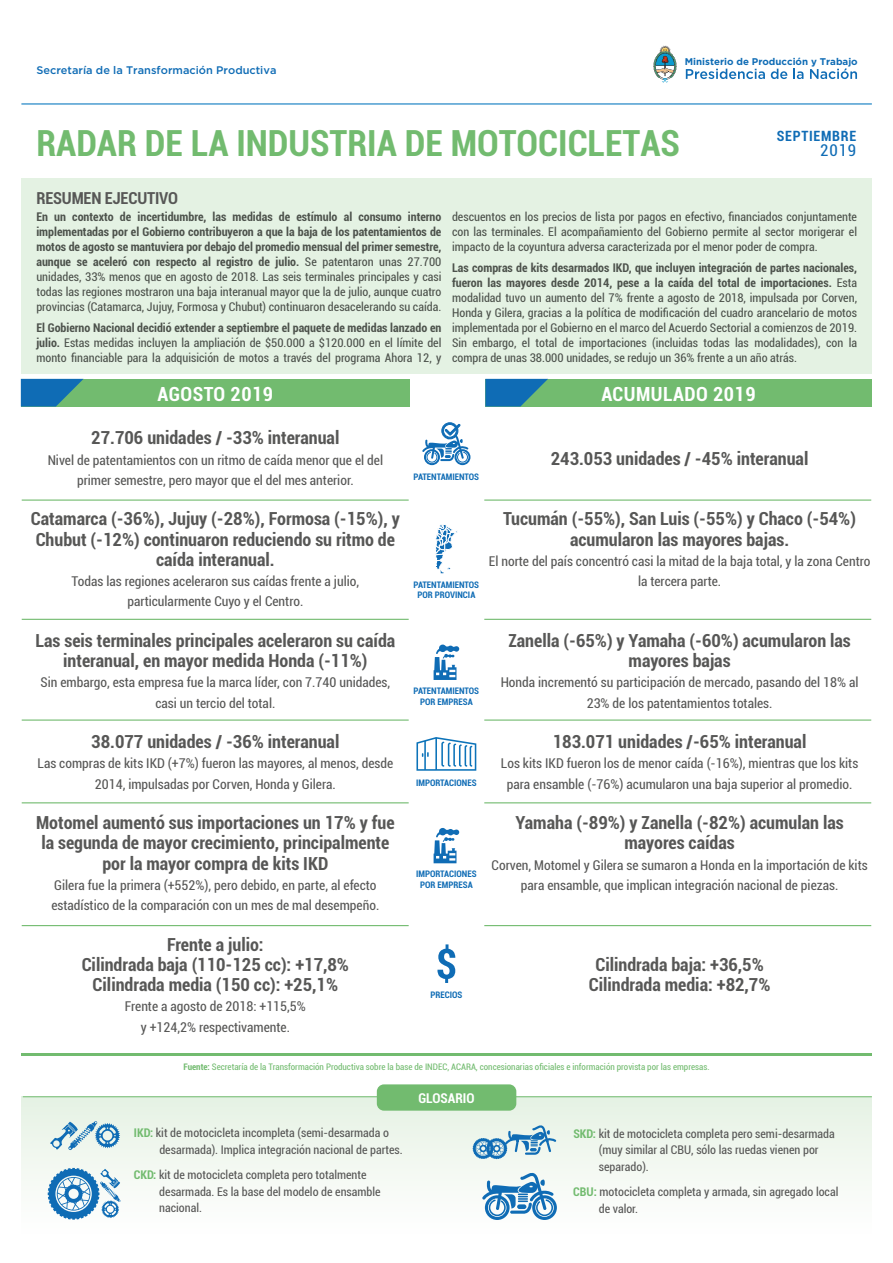
<style>
.page{position:relative;width:893px;height:1263px;background:#fff}
.page>*{position:absolute;margin:0;border:0;box-sizing:border-box;transform-origin:0 0}
.t1{font:700 condensed 36px "Roboto";color:#72bb6f}
.t2{font:700 condensed 19.5px "Roboto";letter-spacing:.025em;color:#fff}
.t3{font:700 condensed 18px/20.2px "Roboto";color:#575756;text-align:center}
.t4{font:700 condensed 16.5px "Roboto";letter-spacing:-.01em;color:#575756}
.t5{font:condensed 16.2px "Roboto";color:#0f6cb5}
.t6{font:700 condensed 14.25px "Roboto";letter-spacing:.05em;color:#0f6cb5}
.t7{font:condensed 13.5px/20.2px "Roboto";color:#575756;text-align:center}
.t8{font:700 condensed 13.5px "Roboto";color:#fff}
.t9{font:condensed 12px/15px "Roboto";color:#575756}
.t10{font:700 condensed 12px/15px "Roboto";color:#575756;text-align:justify}
.t11{font:500 10.95px "Gotham";color:#0f6cb5}
.t12{font:700 9.75px "Gotham";color:#0f6cb5}
.t13{font:condensed 9px "Roboto";color:#72bb6f}
.t14{font:700 condensed 9px/10.5px "Roboto";color:#0f6cb5;text-align:center}
.s1{font-weight:400}
.s2{font-weight:700}
.s3{font-weight:700;color:#72bb6f}
</style>
<div class="page">
<div style="left:21px;top:1097px;width:851px;height:138px;background:linear-gradient(to right,#f2f8f1,#f3f8f2)"></div>
<div style="left:377px;top:1084px;width:139px;height:27px;background:#72bb6f;border-radius:7px"></div>
<div style="left:21px;top:178px;width:851px;height:196px;background:#e4f2e3"></div>
<hr style="left:21px;top:103px;width:851px;height:2px;background:#0f7cc1">
<svg style="left:653px;top:45px;width:24px;height:38px"></svg>
<svg style="left:686px;top:69px;width:79px;height:10px"></svg>
<svg style="left:771px;top:69px;width:16px;height:10px"></svg>
<svg style="left:793px;top:69px;width:10px;height:10px"></svg>
<svg style="left:810px;top:68px;width:47px;height:11px"></svg>
<div style="left:21px;top:379px;width:389px;height:28px;background:#72bb6f"></div>
<svg style="left:21px;top:379px;width:62px;height:28px"></svg>
<div style="left:485px;top:379px;width:387px;height:27px;background:#72bb6f"></div>
<hr style="left:22px;top:619px;width:387px;height:1px;background:#72bb6f">
<hr style="left:484px;top:619px;width:387px;height:1px;background:#72bb6f">
<hr style="left:22px;top:719px;width:387px;height:2px;background:#72bb6f">
<hr style="left:484px;top:719px;width:387px;height:2px;background:#72bb6f">
<hr style="left:22px;top:802px;width:387px;height:1px;background:#72bb6f">
<hr style="left:484px;top:802px;width:387px;height:1px;background:#72bb6f">
<hr style="left:22px;top:925px;width:387px;height:1px;background:#72bb6f">
<hr style="left:484px;top:925px;width:387px;height:1px;background:#72bb6f">
<hr style="left:23px;top:1096px;width:849px;height:1px;background:#72bb6f">
<hr style="left:22px;top:499px;width:387px;height:2px;background:#72bb6f">
<hr style="left:484px;top:499px;width:387px;height:2px;background:#72bb6f">
<hr style="left:21px;top:1053px;width:851px;height:2px;background:#72bb6f">
<svg style="left:434px;top:644px;width:25px;height:36px"></svg>
<svg style="left:434px;top:828px;width:25px;height:35px"></svg>
<svg style="left:437px;top:944px;width:18px;height:39px"></svg>
<svg style="left:485px;top:379px;width:63px;height:28px"></svg>
<svg style="left:50px;top:1121px;width:70px;height:30px;background:#abcddb"></svg>
<svg style="left:48px;top:1168px;width:73px;height:52px"></svg>
<svg style="left:482px;top:1172px;width:75px;height:48px"></svg>
<div style="left:517px;top:1204px;width:9px;height:5px;background:#0f6cb5;border-radius:2px"></div>
<svg style="left:473px;top:1125px;width:83px;height:34px;background:#a5c8da"></svg>
<svg style="left:422px;top:422px;width:48px;height:43px"></svg>
<svg style="left:435px;top:525px;width:23px;height:48px"></svg>
<svg style="left:416px;top:737px;width:60px;height:34px"></svg>
<p class="t11" style="left:36px;top:64px;width:242px">Secretaría de la Transformación Productiva</p>
<p class="t12" style="left:685px;top:56px;width:174px">Ministerio de Producción y Trabajo</p>
<h1 class="t1" style="left:36px;top:118px;width:645px">RADAR DE LA INDUSTRIA DE MOTOCICLETAS</h1>
<p class="t6" style="left:777px;top:126px;width:81px">SEPTIEMBRE</p>
<h3 class="t5" style="left:820px;top:139px;width:37px">2019</h3>
<h3 class="t4" style="left:36px;top:187px;width:143px">RESUMEN EJECUTIVO</h3>
<p class="t10" style="left:36px;top:209px;width:407px">En un contexto de incertidumbre, las medidas de estímulo al consumo interno implementadas por el Gobierno contribuyeron a que la baja de los patentamientos de motos de agosto se mantuviera por debajo del promedio mensual del primer semestre, aunque se aceleró con respecto al registro de julio. <span class="s1">Se patentaron unas 27.700 unidades, 33% menos que en agosto de 2018. Las seis terminales principales y casi todas las regiones mostraron una baja interanual mayor que la de julio, aunque cuatro provincias (Catamarca, Jujuy, Formosa y Chubut) continuaron desacelerando su caída.</span></p>
<p class="t9" style="left:36px;top:320px;width:407px;text-align:justify"><span class="s2">El Gobierno Nacional decidió extender a septiembre el paquete de medidas lanzado en julio.</span> Estas medidas incluyen la ampliación de $50.000 a $120.000 en el límite del monto financiable para la adquisición de motos a través del programa Ahora 12, y</p>
<p class="t9" style="left:452px;top:209px;width:407px;text-align:justify">descuentos en los precios de lista por pagos en efectivo, financiados conjuntamente con las terminales. El acompañamiento del Gobierno permite al sector morigerar el impacto de la coyuntura adversa caracterizada por el menor poder de compra.</p>
<p class="t9" style="left:452px;top:260px;width:407px;text-align:justify"><span class="s2">Las compras de kits desarmados IKD, que incluyen integración de partes nacionales, fueron las mayores desde 2014, pese a la caída del total de importaciones.</span> Esta modalidad tuvo un aumento del 7% frente a agosto de 2018, impulsada por Corven, Honda y Gilera, gracias a la política de modificación del cuadro arancelario de motos implementada por el Gobierno en el marco del Acuerdo Sectorial a comienzos de 2019.<br>Sin embargo, el total de importaciones (incluidas todas las modalidades), con la compra de unas 38.000 unidades, se redujo un 36% frente a un año atrás.</p>
<h2 class="t2" style="left:158px;top:381px;width:117px">AGOSTO 2019</h2>
<h2 class="t2" style="left:601px;top:381px;width:156px">ACUMULADO 2019</h2>
<h3 class="t3" style="left:91px;top:427px;width:250px">27.706 unidades / -33% interanual</h3>
<p class="t7" style="left:48px;top:449px;width:337px">Nivel de patentamientos con un ritmo de caída menor que el del primer semestre, pero mayor que el del mes anterior.</p>
<h3 class="t3" style="left:31px;top:508px;width:370px">Catamarca (-36%), Jujuy (-28%), Formosa (-15%), y<br>Chubut (-12%) continuaron reduciendo su ritmo de caída interanual.</h3>
<p class="t7" style="left:72px;top:571px;width:289px">Todas las regiones aceleraron sus caídas frente a julio, particularmente Cuyo y el Centro.</p>
<h3 class="t3" style="left:35px;top:630px;width:361px">Las seis terminales principales aceleraron su caída interanual, en mayor medida Honda (-11%)</h3>
<p class="t7" style="left:40px;top:672px;width:351px">Sin embargo, esta empresa fue la marca líder, con 7.740 unidades, casi un tercio del total.</p>
<h3 class="t3" style="left:91px;top:731px;width:250px">38.077 unidades / -36% interanual</h3>
<p class="t7" style="left:37px;top:753px;width:357px">Las compras de kits IKD (+7%) fueron las mayores, al menos, desde<br>2014, impulsadas por Corven, Honda y Gilera.</p>
<h3 class="t3" style="left:36px;top:812px;width:360px">Motomel aumentó sus importaciones un 17% y fue la segunda de mayor crecimiento, principalmente por la mayor compra de kits IKD</h3>
<p class="t7" style="left:51px;top:874px;width:329px;text-align:left">Gilera fue la primera (+552%), pero debido, en parte, al efecto estadístico de la comparación con un mes de mal desempeño.</p>
<h3 class="t3" style="left:82px;top:933px;width:269px">Frente a julio:<br>Cilindrada baja (110-125 cc): +17,8%<br>Cilindrada media (150 cc): +25,1%</h3>
<p class="t7" style="left:125px;top:996px;width:183px">Frente a agosto de 2018: +115,5% y +124,2% respectivamente.</p>
<p class="t14" style="left:414px;top:471px;width:67px">PATENTAMIENTOS</p>
<h3 class="t3" style="left:551px;top:447px;width:259px">243.053 unidades / -45% interanual</h3>
<p class="t14" style="left:414px;top:579px;width:67px">PATENTAMIENTOS<br>POR PROVINCIA</p>
<h3 class="t3" style="left:503px;top:508px;width:354px">Tucumán (-55%), San Luis (-55%) y Chaco (-54%) acumularon las mayores bajas.</h3>
<p class="t7" style="left:489px;top:550px;width:383px">El norte del país concentró casi la mitad de la baja total, y la zona Centro la tercera parte.</p>
<p class="t14" style="left:414px;top:685px;width:67px">PATENTAMIENTOS<br>POR EMPRESA</p>
<p class="t14" style="left:416px;top:777px;width:62px">IMPORTACIONES</p>
<p class="t14" style="left:416px;top:869px;width:62px">IMPORTACIONES<br>POR EMPRESA</p>
<h3 class="t3" style="left:508px;top:630px;width:344px">Zanella (-65%) y Yamaha (-60%) acumularon las mayores bajas</h3>
<p class="t7" style="left:501px;top:672px;width:359px">Honda incrementó su participación de mercado, pasando del 18% al<br>23% de los patentamientos totales.</p>
<h3 class="t3" style="left:553px;top:731px;width:255px">183.071 unidades /-65% interanual</h3>
<p class="t7" style="left:501px;top:753px;width:359px">Los kits IKD fueron los de menor caída (-16%), mientras que los kits para ensamble (-76%) acumularon una baja superior al promedio.</p>
<h3 class="t3" style="left:515px;top:812px;width:330px">Yamaha (-89%) y Zanella (-82%) acumulan las mayores caídas</h3>
<p class="t7" style="left:492px;top:854px;width:378px">Corven, Motomel y Gilera se sumaron a Honda en la importación de kits para ensamble, que implican integración nacional de piezas.</p>
<p class="t14" style="left:430px;top:989px;width:33px">PRECIOS</p>
<h3 class="t3" style="left:589px;top:954px;width:183px">Cilindrada baja: +36,5%<br>Cilindrada media: +82,7%</h3>
<p class="t13" style="left:183px;top:1060px;width:528px"><span class="s2">Fuente:</span> Secretaría de la Transformación Productiva sobre la base de INDEC, ACARA, concesionarias oficiales e información provista por las empresas.</p>
<p class="t9" style="left:159px;top:1124px;width:245px;line-height:16.5px;text-indent:-25px"><span class="s3">IKD:</span> kit de motocicleta incompleta (semi-desarmada o desarmada). Implica integración nacional de partes.</p>
<p class="t9" style="left:159px;top:1166px;width:223px;line-height:16.5px;text-indent:-26px"><span class="s3">CKD:</span> kit de motocicleta completa pero totalmente desarmada. Es la base del modelo de ensamble nacional.</p>
<p class="t8" style="left:418px;top:1089px;width:57px">GLOSARIO</p>
<p class="t9" style="left:599px;top:1125px;width:237px;line-height:16.5px;text-indent:-25px"><span class="s3">SKD:</span> kit de motocicleta completa pero semi-desarmada (muy similar al CBU, sólo las ruedas vienen por separado).</p>
<p class="t9" style="left:599px;top:1183px;width:241px;line-height:16.5px;text-indent:-26px"><span class="s3">CBU:</span> motocicleta completa y armada, sin agregado local de valor.</p>
</div>
